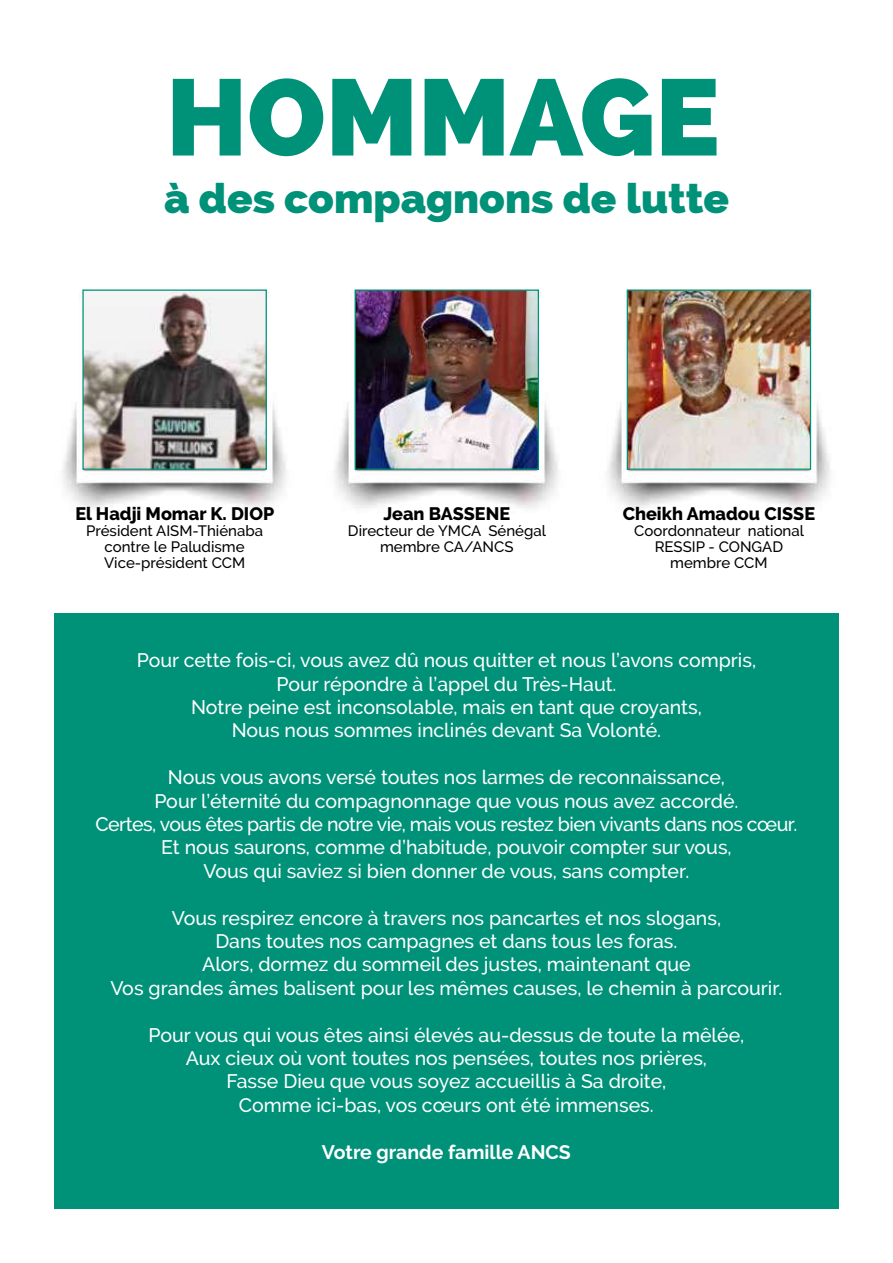
<style>
.page{position:relative;width:893px;height:1263px;background:#fff}
.page>*{position:absolute;margin:0;border:0;box-sizing:border-box;transform-origin:0 0}
.t1{font:800 108px "Raleway";color:#009179}
.t2{font:800 42px "Raleway";color:#009179}
.t3{font:500 19.5px/23.4px "Raleway";color:#fff;text-align:center}
.t4{font:700 19.5px "Raleway";color:#fff}
.t5{font:800 18px "Raleway";color:#000}
.t6{font:500 15px/16px "Raleway";color:#000;text-align:center}
</style>
<div class="page">
<div style="left:54px;top:613px;width:785px;height:596px;background:#009179"></div>
<img style="left:62px;top:292px;width:225px;height:216px">
<img style="left:334px;top:289px;width:225px;height:219px">
<img style="left:607px;top:289px;width:224px;height:219px">
<img style="left:84px;top:291px;width:181px;height:177px">
<div style="left:82px;top:289px;width:185px;height:181px;border:1px solid #009179"></div>
<img style="left:357px;top:291px;width:180px;height:177px">
<div style="left:355px;top:289px;width:184px;height:181px;border:1px solid #009179"></div>
<img style="left:629px;top:291px;width:180px;height:177px">
<div style="left:627px;top:289px;width:184px;height:181px;border:1px solid #009179"></div>
<h1 class="t1" style="left:166px;top:55px;width:555px">HOMMAGE</h1>
<h2 class="t2" style="left:164px;top:174px;width:566px">à des compagnons de lutte</h2>
<p class="t5" style="left:76px;top:503px;width:200px">El Hadji Momar K. DIOP</p>
<p class="t6" style="left:86px;top:522px;width:178px">Président AISM-Thiénaba contre le Paludisme<br>Vice-président CCM</p>
<p class="t5" style="left:383px;top:503px;width:128px">Jean BASSENE</p>
<p class="t6" style="left:348px;top:522px;width:200px">Directeur de YMCA Sénégal membre CA/ANCS</p>
<p class="t5" style="left:623px;top:503px;width:194px">Cheikh Amadou CISSE</p>
<p class="t6" style="left:634px;top:522px;width:171px">Coordonnateur national<br>RESSIP - CONGAD membre CCM</p>
<p class="t3" style="left:137px;top:649px;width:621px">Pour cette fois-ci, vous avez dû nous quitter et nous l’avons compris, Pour répondre à l’appel du Très-Haut.<br>Notre peine est inconsolable, mais en tant que croyants,<br>Nous nous sommes inclinés devant Sa Volonté.</p>
<p class="t3" style="left:95px;top:766px;width:704px">Nous vous avons versé toutes nos larmes de reconnaissance,<br>Pour l’éternité du compagnonnage que vous nous avez accordé.<br>Certes, vous êtes partis de notre vie, mais vous restez bien vivants dans nos cœur.<br>Et nous saurons, comme d’habitude, pouvoir compter sur vous,<br>Vous qui saviez si bien donner de vous, sans compter.</p>
<p class="t3" style="left:110px;top:906px;width:674px">Vous respirez encore à travers nos pancartes et nos slogans,<br>Dans toutes nos campagnes et dans tous les foras.<br>Alors, dormez du sommeil des justes, maintenant que<br>Vos grandes âmes balisent pour les mêmes causes, le chemin à parcourir.</p>
<p class="t3" style="left:149px;top:1023px;width:597px">Pour vous qui vous êtes ainsi élevés au-dessus de toute la mêlée, Aux cieux où vont toutes nos pensées, toutes nos prières,<br>Fasse Dieu que vous soyez accueillis à Sa droite,<br>Comme ici-bas, vos cœurs ont été immenses.</p>
<p class="t4" style="left:322px;top:1141px;width:250px">Votre grande famille ANCS</p>
</div>
